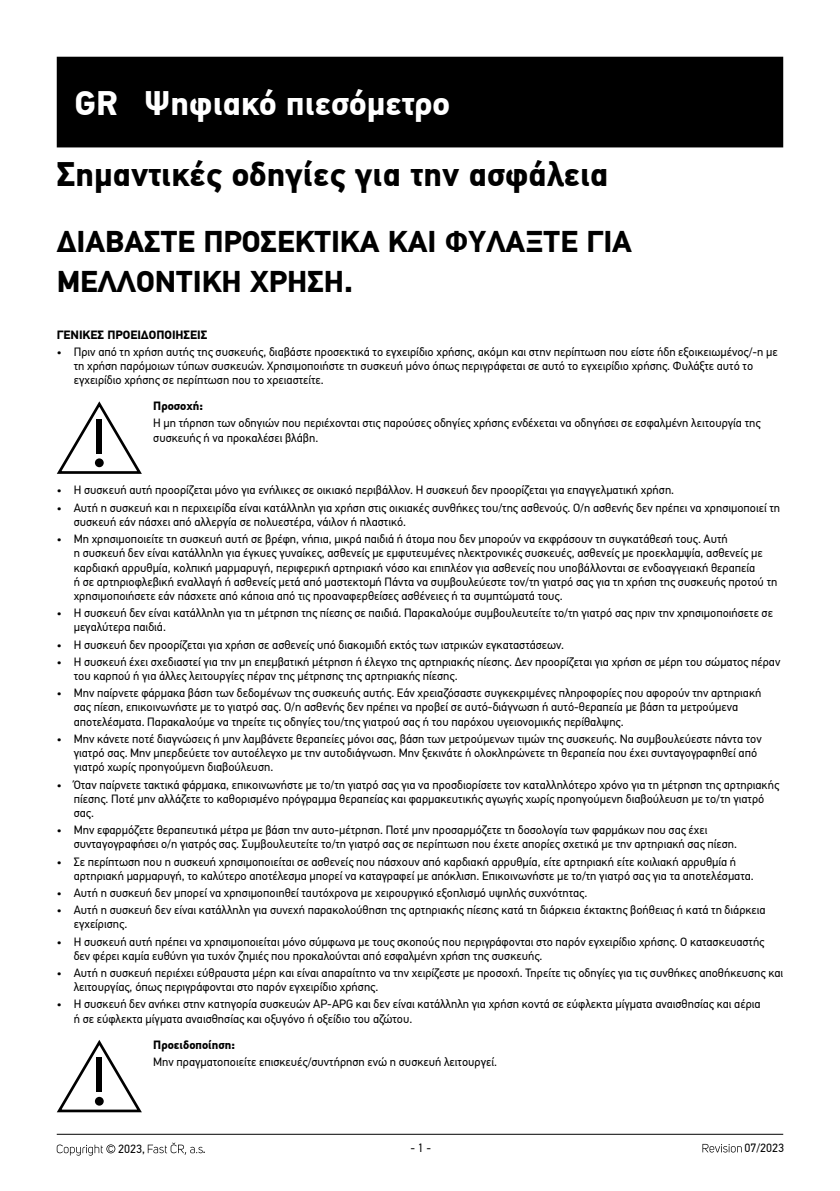
<style>
.page{position:relative;width:840px;height:1191px;background:#fff}
.page>*{position:absolute;margin:0;border:0;box-sizing:border-box;transform-origin:0 0}
.t1{font:700 34px "PF Din Text Pro";color:#000}
.t2{font:700 34px "PF Din Text Pro";color:#fff}
.t3{font:700 30px/40.8px "PF Din Text Pro";color:#000}
.t4{font:12px/14.2px "PF Din Text Pro";color:#000}
.t5{font:700 12px "PF Din Text Pro";color:#000}
</style>
<div class="page">
<hr style="left:57px;top:1133px;width:725px;height:1px;background:#000">
<svg style="left:702px;top:1143px;width:39px;height:9px"></svg>
<svg style="left:57px;top:1144px;width:58px;height:11px"></svg>
<svg style="left:148px;top:1142px;width:55px;height:12px"></svg>
<div style="left:57px;top:57px;width:725px;height:90px;background:#000"></div>
<svg style="left:57px;top:401px;width:85px;height:73px"></svg>
<div style="left:96px;top:419px;width:6px;height:35px;background:#000"></div>
<div style="left:95px;top:458px;width:9px;height:9px;background:#000;border-radius:50%"></div>
<svg style="left:57px;top:1040px;width:85px;height:72px"></svg>
<div style="left:96px;top:1057px;width:6px;height:35px;background:#000"></div>
<div style="left:95px;top:1096px;width:9px;height:9px;background:#000;border-radius:50%"></div>
<h1 class="t2" style="left:74px;top:82px;width:377px">GR Ψηφιακό πιεσόμετρο</h1>
<h1 class="t1" style="left:57px;top:153px;width:553px">Σημαντικές οδηγίες για την ασφάλεια</h1>
<h2 class="t3" style="left:57px;top:222px;width:576px">ΔΙΑΒΑΣΤΕ ΠΡΟΣΕΚΤΙΚΑ ΚΑΙ ΦΥΛΑΞΤΕ ΓΙΑ<br>ΜΕΛΛΟΝΤΙΚΗ ΧΡΗΣΗ.</h2>
<p class="t5" style="left:57px;top:327px;width:152px">ΓΕΝΙΚΕΣ ΠΡΟΕΙΔΟΠΟΙΗΣΕΙΣ</p>
<p class="t4" style="left:74px;top:344px;width:705px;text-indent:-17px">• Πριν από τη χρήση αυτής της συσκευής, διαβάστε προσεκτικά το εγχειρίδιο χρήσης, ακόμη και στην περίπτωση που είστε ήδη εξοικειωμένος/-η με τη χρήση παρόμοιων τύπων συσκευών. Χρησιμοποιήστε τη συσκευή μόνο όπως περιγράφεται σε αυτό το εγχειρίδιο χρήσης. Φυλάξτε αυτό το εγχειρίδιο χρήσης σε περίπτωση που το χρειαστείτε.</p>
<p class="t5" style="left:153px;top:399px;width:51px">Προσοχή:</p>
<p class="t4" style="left:153px;top:416px;width:608px">Η μη τήρηση των οδηγιών που περιέχονται στις παρούσες οδηγίες χρήσης ενδέχεται να οδηγήσει σε εσφαλμένη λειτουργία της συσκευής ή να προκαλέσει βλάβη.</p>
<p class="t4" style="left:57px;top:483px;width:618px">• Η συσκευή αυτή προορίζεται μόνο για ενήλικες σε οικιακό περιβάλλον. Η συσκευή δεν προορίζεται για επαγγελματική χρήση.</p>
<p class="t4" style="left:74px;top:500px;width:707px;text-indent:-17px">• Αυτή η συσκευή και η περιχειρίδα είναι κατάλληλη για χρήση στις οικιακές συνθήκες του/της ασθενούς. Ο/η ασθενής δεν πρέπει να χρησιμοποιεί τη συσκευή εάν πάσχει από αλλεργία σε πολυεστέρα, νάιλον ή πλαστικό.</p>
<p class="t4" style="left:74px;top:532px;width:704px;text-indent:-17px">• Μη χρησιμοποιείτε τη συσκευή αυτή σε βρέφη, νήπια, μικρά παιδιά ή άτομα που δεν μπορούν να εκφράσουν τη συγκατάθεσή τους. Αυτή<br>η συσκευή δεν είναι κατάλληλη για έγκυες γυναίκες, ασθενείς με εμφυτευμένες ηλεκτρονικές συσκευές, ασθενείς με προεκλαμψία, ασθενείς με καρδιακή αρρυθμία, κολπική μαρμαρυγή, περιφερική αρτηριακή νόσο και επιπλέον για ασθενείς που υποβάλλονται σε ενδοαγγειακή θεραπεία<br>ή σε αρτηριοφλεβική εναλλαγή ή ασθενείς μετά από μαστεκτομή Πάντα να συμβουλεύεστε τον/τη γιατρό σας για τη χρήση της συσκευής προτού τη χρησιμοποιήσετε εάν πάσχετε από κάποια από τις προαναφερθείσες ασθένειες ή τα συμπτώματά τους.</p>
<p class="t4" style="left:74px;top:606px;width:700px;text-indent:-17px">• Η συσκευή δεν είναι κατάλληλη για τη μέτρηση της πίεσης σε παιδιά. Παρακαλούμε συμβουλευτείτε το/τη γιατρό σας πριν την χρησιμοποιήσετε σε μεγαλύτερα παιδιά.</p>
<p class="t4" style="left:57px;top:637px;width:508px">• Η συσκευή δεν προορίζεται για χρήση σε ασθενείς υπό διακομιδή εκτός των ιατρικών εγκαταστάσεων.</p>
<p class="t4" style="left:74px;top:654px;width:707px;text-indent:-17px">• Η συσκευή έχει σχεδιαστεί για την μη επεμβατική μέτρηση ή έλεγχο της αρτηριακής πίεσης. Δεν προορίζεται για χρήση σε μέρη του σώματος πέραν του καρπού ή για άλλες λειτουργίες πέραν της μέτρησης της αρτηριακής πίεσης.</p>
<p class="t4" style="left:74px;top:686px;width:688px;text-indent:-17px">• Μην παίρνετε φάρμακα βάση των δεδομένων της συσκευής αυτής. Εάν χρειαζόσαστε συγκεκριμένες πληροφορίες που αφορούν την αρτηριακή σας πίεση, επικοινωνήστε με το γιατρό σας. Ο/η ασθενής δεν πρέπει να προβεί σε αυτό-διάγνωση ή αυτό-θεραπεία με βάση τα μετρούμενα αποτελέσματα. Παρακαλούμε να τηρείτε τις οδηγίες του/της γιατρού σας ή του παρόχου υγειονομικής περίθαλψης.</p>
<p class="t4" style="left:74px;top:731px;width:689px;text-indent:-17px">• Μην κάνετε ποτέ διαγνώσεις ή μην λαμβάνετε θεραπείες μόνοι σας, βάση των μετρούμενων τιμών της συσκευής. Να συμβουλεύεστε πάντα τον γιατρό σας. Μην μπερδεύετε τον αυτοέλεγχο με την αυτοδιάγνωση. Μην ξεκινάτε ή ολοκληρώνετε τη θεραπεία που έχει συνταγογραφηθεί από γιατρό χωρίς προηγούμενη διαβούλευση.</p>
<p class="t4" style="left:74px;top:777px;width:706px;text-indent:-17px">• Όταν παίρνετε τακτικά φάρμακα, επικοινωνήστε με το/τη γιατρό σας για να προσδιορίσετε τον καταλληλότερο χρόνο για τη μέτρηση της αρτηριακής πίεσης. Ποτέ μην αλλάζετε το καθορισμένο πρόγραμμα θεραπείας και φαρμακευτικής αγωγής χωρίς προηγούμενη διαβούλευση με το/τη γιατρό σας.</p>
<p class="t4" style="left:74px;top:823px;width:664px;text-indent:-17px">• Μην εφαρμόζετε θεραπευτικά μέτρα με βάση την αυτο-μέτρηση. Ποτέ μην προσαρμόζετε τη δοσολογία των φαρμάκων που σας έχει συνταγογραφήσει ο/η γιατρός σας. Συμβουλευτείτε το/τη γιατρό σας σε περίπτωση που έχετε απορίες σχετικά με την αρτηριακή σας πίεση.</p>
<p class="t4" style="left:74px;top:854px;width:681px;text-indent:-17px">• Σε περίπτωση που η συσκευή χρησιμοποιείται σε ασθενείς που πάσχουν από καρδιακή αρρυθμία, είτε αρτηριακή είτε κοιλιακή αρρυθμία ή αρτηριακή μαρμαρυγή, το καλύτερο αποτέλεσμα μπορεί να καταγραφεί με απόκλιση. Επικοινωνήστε με το/τη γιατρό σας για τα αποτελέσματα.</p>
<p class="t4" style="left:57px;top:886px;width:532px">• Αυτή η συσκευή δεν μπορεί να χρησιμοποιηθεί ταυτόχρονα με χειρουργικό εξοπλισμό υψηλής συχνότητας.</p>
<p class="t4" style="left:74px;top:903px;width:693px;text-indent:-17px">• Αυτή η συσκευή δεν είναι κατάλληλη για συνεχή παρακολούθηση της αρτηριακής πίεσης κατά τη διάρκεια έκτακτης βοήθειας ή κατά τη διάρκεια εγχείρισης.</p>
<p class="t4" style="left:74px;top:934px;width:691px;text-indent:-17px">• Η συσκευή αυτή πρέπει να χρησιμοποιείται μόνο σύμφωνα με τους σκοπούς που περιγράφονται στο παρόν εγχειρίδιο χρήσης. Ο κατασκευαστής δεν φέρει καμία ευθύνη για τυχόν ζημιές που προκαλούνται από εσφαλμένη χρήση της συσκευής.</p>
<p class="t4" style="left:74px;top:965px;width:710px;text-indent:-17px">• Αυτή η συσκευή περιέχει εύθραυστα μέρη και είναι απαραίτητο να την χειρίζεστε με προσοχή. Τηρείτε τις οδηγίες για τις συνθήκες αποθήκευσης και λειτουργίας, όπως περιγράφονται στο παρόν εγχειρίδιο χρήσης.</p>
<p class="t4" style="left:74px;top:997px;width:688px;text-indent:-17px">• Η συσκευή δεν ανήκει στην κατηγορία συσκευών AP-APG και δεν είναι κατάλληλη για χρήση κοντά σε εύφλεκτα μίγματα αναισθησίας και αέρια ή σε εύφλεκτα μίγματα αναισθησίας και οξυγόνο ή οξείδιο του αζώτου.</p>
<p class="t5" style="left:153px;top:1037px;width:83px">Προειδοποίηση:</p>
<p class="t4" style="left:153px;top:1054px;width:345px">Μην πραγματοποιείτε επισκευές/συντήρηση ενώ η συσκευή λειτουργεί.</p>
<p class="t4" style="left:118px;top:1142px;width:29px">2023,</p>
<p class="t4" style="left:203px;top:1142px;width:4px">.</p>
<p class="t4" style="left:410px;top:1140px;width:22px">- 1 -</p>
<p class="t4" style="left:744px;top:1141px;width:41px">07/2023</p>
</div>
